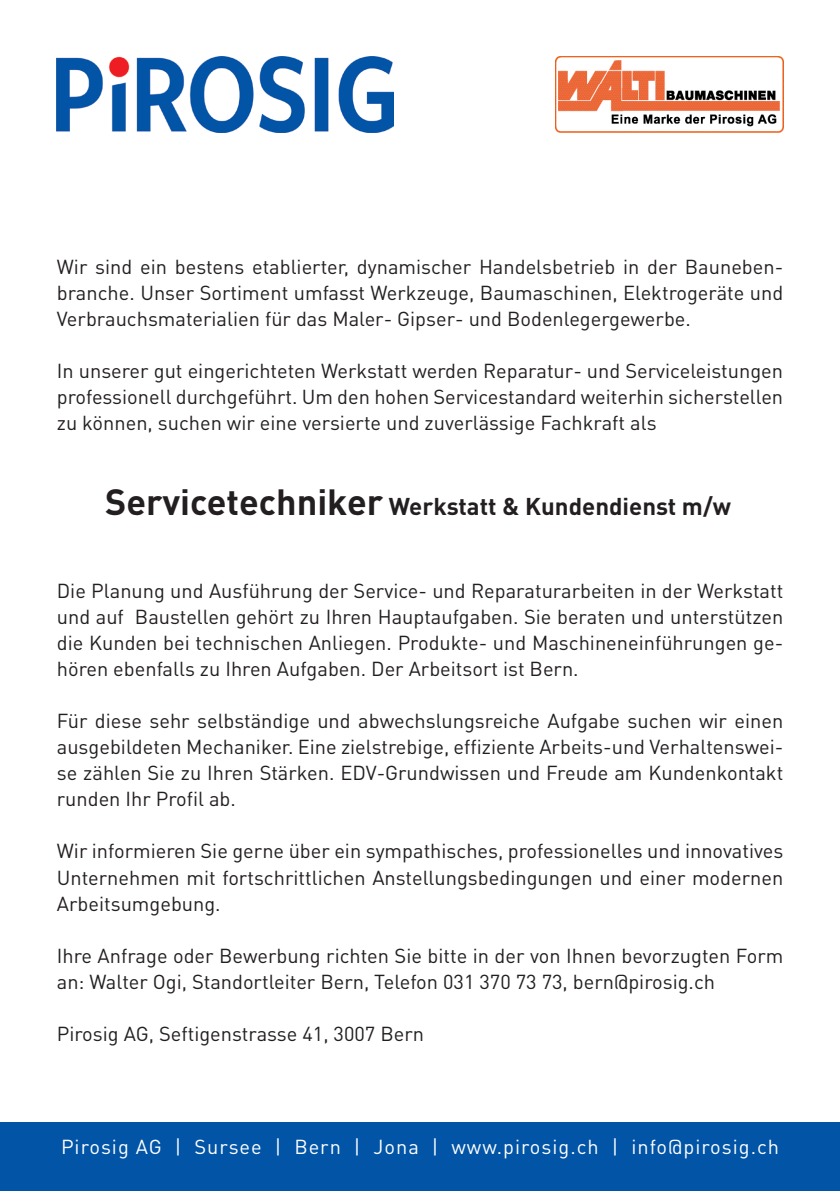
<style>
.page{position:relative;width:840px;height:1191px;background:#fff}
.page>*{position:absolute;margin:0;border:0;box-sizing:border-box;transform-origin:0 0}
.t1{font:700 24px "DIN Pro";color:#231f20}
.t2{font:20px/26px "DIN Pro";color:#231f20;text-align:justify}
.t3{font:20px "DIN Pro";letter-spacing:.05em;color:#fff}
.s1{font-size:36px}
</style>
<div class="page">
<img style="left:57px;top:57px;width:337px;height:76px">
<img style="left:555px;top:57px;width:227px;height:76px">
<div style="left:0;top:1123px;width:839px;height:68px;background:#0154a6"></div>
<p class="t2" style="left:57px;top:253px;width:727px">Wir sind ein bestens etablierter, dynamischer Handelsbetrieb in der Bauneben&shy;branche. Unser Sortiment umfasst Werkzeuge, Baumaschinen, Elektrogeräte und Verbrauchsmaterialien für das Maler- Gipser- und Bodenlegergewerbe.</p>
<p class="t2" style="left:57px;top:357px;width:727px">In unserer gut eingerichteten Werkstatt werden Reparatur- und Serviceleistungen professionell durchgeführt. Um den hohen Servicestandard weiterhin sicherstellen zu können, suchen wir eine versierte und zuverlässige Fachkraft als</p>
<p class="t1" style="left:105px;top:490px;width:627px"><span class="s1">Servicetechniker</span> Werkstatt &amp; Kundendienst m/w</p>
<p class="t2" style="left:57px;top:577px;width:727px">Die Planung und Ausführung der Service- und Reparaturarbeiten in der Werkstatt und auf Baustellen gehört zu Ihren Hauptaufgaben. Sie beraten und unterstützen die Kunden bei technischen Anliegen. Produkte- und Maschineneinführungen ge&shy;hören ebenfalls zu Ihren Aufgaben. Der Arbeitsort ist Bern.</p>
<p class="t2" style="left:57px;top:707px;width:727px">Für diese sehr selbständige und abwechslungsreiche Aufgabe suchen wir einen ausgebildeten Mechaniker. Eine zielstrebige, effiziente Arbeits-und Verhaltenswei&shy;se zählen Sie zu Ihren Stärken. EDV-Grundwissen und Freude am Kundenkontakt runden Ihr Profil ab.</p>
<p class="t2" style="left:57px;top:837px;width:727px">Wir informieren Sie gerne über ein sympathisches, professionelles und innovatives Unternehmen mit fortschrittlichen Anstellungsbedingungen und einer modernen Arbeitsumgebung.</p>
<p class="t2" style="left:57px;top:941px;width:727px">Ihre Anfrage oder Bewerbung richten Sie bitte in der von Ihnen bevorzugten Form an: Walter Ogi, Standortleiter Bern, Telefon 031 370 73 73, bern@pirosig.ch</p>
<p class="t2" style="left:57px;top:1019px;width:368px">Pirosig AG, Seftigenstrasse 41, 3007 Bern</p>
<p class="t3" style="left:61px;top:1133px;width:719px">Pirosig AG | Sursee | Bern | Jona | www.pirosig.ch | info@pirosig.ch</p>
</div>
